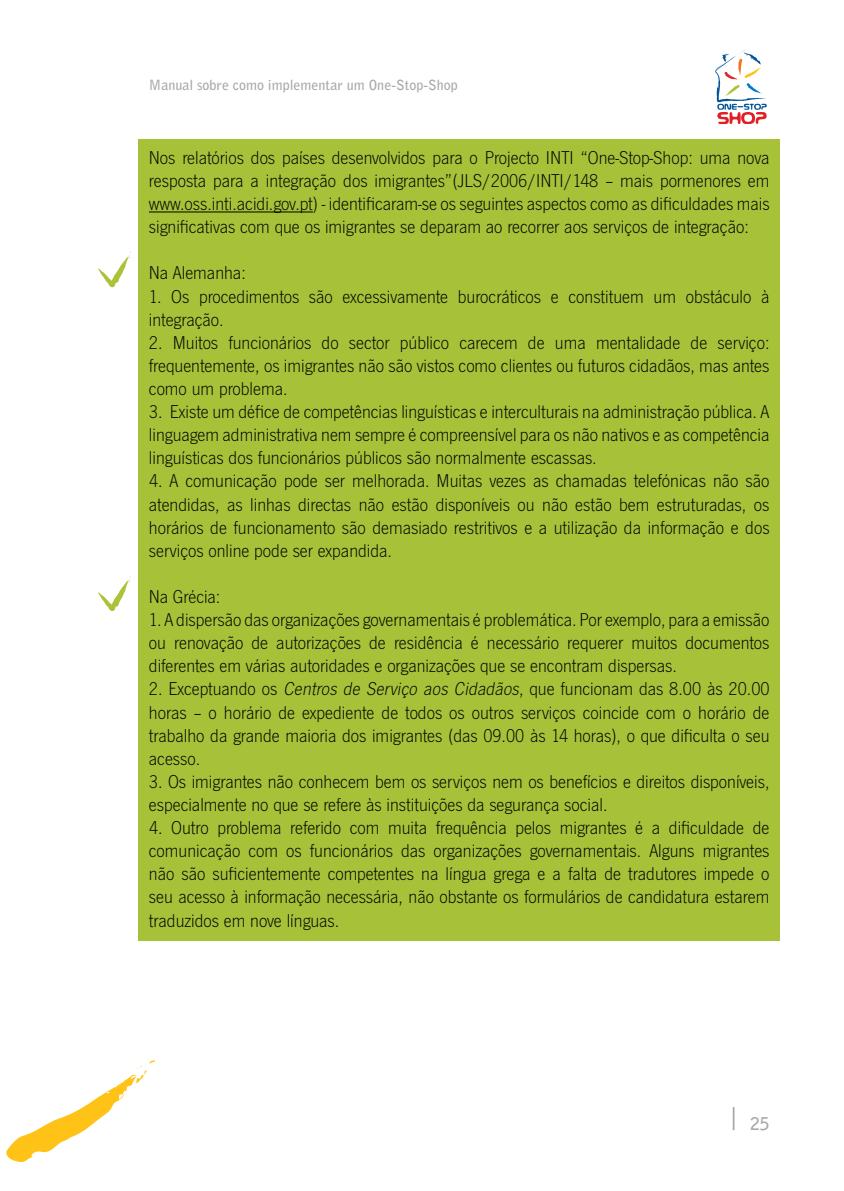
<style>
.page{position:relative;width:844px;height:1191px;background:#fff}
.page>*{position:absolute;margin:0;border:0;box-sizing:border-box;transform-origin:0 0}
.t1{font:300 19.25px/23.1px "News Gothic T";color:#000;text-align:justify}
.t2{font:700 17.5px "Bell Gothic Std";color:#a7a9ac}
.t3{font:700 14px "Bell Gothic Std";color:#a7a9ac}
.s1{font-style:italic}
</style>
<div class="page">
<svg style="left:715px;top:50px;width:51px;height:74px"></svg>
<hr style="left:732px;top:1107px;width:2px;height:23px;background:#a7a9ac">
<svg style="left:6px;top:1060px;width:150px;height:102px"></svg>
<div style="left:138px;top:139px;width:641px;height:801px;background:#a7c139"></div>
<svg style="left:98px;top:252px;width:33px;height:35px"></svg>
<svg style="left:98px;top:575px;width:33px;height:36px"></svg>
<hr style="left:149px;top:212px;width:164px;height:1px;background:#000">
<p class="t3" style="left:149px;top:76px;width:310px">Manual sobre como implementar um One-Stop-Shop</p>
<p class="t1" style="left:149px;top:146px;width:622px">Nos relatórios dos países desenvolvidos para o Projecto INTI “One-Stop-Shop: uma nova resposta para a integração dos imigrantes”(JLS/2006/INTI/148 – mais pormenores em www.oss.inti.acidi.gov.pt) - identificaram-se os seguintes aspectos como as dificuldades mais significativas com que os imigrantes se deparam ao recorrer aos serviços de integração:</p>
<p class="t1" style="left:149px;top:261px;width:98px">Na Alemanha:</p>
<p class="t1" style="left:149px;top:284px;width:622px">1. Os procedimentos são excessivamente burocráticos e constituem um obstáculo à integração.</p>
<p class="t1" style="left:149px;top:330px;width:622px">2. Muitos funcionários do sector público carecem de uma mentalidade de serviço: frequentemente, os imigrantes não são vistos como clientes ou futuros cidadãos, mas antes como um problema.</p>
<p class="t1" style="left:149px;top:400px;width:622px">3. Existe um défice de competências linguísticas e interculturais na administração pública. A linguagem administrativa nem sempre é compreensível para os não nativos e as competência linguísticas dos funcionários públicos são normalmente escassas.</p>
<p class="t1" style="left:149px;top:469px;width:622px">4. A comunicação pode ser melhorada. Muitas vezes as chamadas telefónicas não são atendidas, as linhas directas não estão disponíveis ou não estão bem estruturadas, os horários de funcionamento são demasiado restritivos e a utilização da informação e dos serviços online pode ser expandida.</p>
<p class="t1" style="left:149px;top:584px;width:73px">Na Grécia:</p>
<p class="t1" style="left:149px;top:608px;width:621px">1. A dispersão das organizações governamentais é problemática. Por exemplo, para a emissão ou renovação de autorizações de residência é necessário requerer muitos documentos diferentes em várias autoridades e organizações que se encontram dispersas.</p>
<p class="t1" style="left:149px;top:677px;width:622px">2. Exceptuando os <span class="s1">Centros de Serviço aos Cidadãos</span>, que funcionam das 8.00 às 20.00 horas – o horário de expediente de todos os outros serviços coincide com o horário de trabalho da grande maioria dos imigrantes (das 09.00 às 14 horas), o que dificulta o seu acesso.</p>
<p class="t1" style="left:149px;top:769px;width:622px">3. Os imigrantes não conhecem bem os serviços nem os benefícios e direitos disponíveis, especialmente no que se refere às instituições da segurança social.</p>
<p class="t1" style="left:149px;top:815px;width:622px">4. Outro problema referido com muita frequência pelos migrantes é a dificuldade de comunicação com os funcionários das organizações governamentais. Alguns migrantes não são suficientemente competentes na língua grega e a falta de tradutores impede o seu acesso à informação necessária, não obstante os formulários de candidatura estarem traduzidos em nove línguas.</p>
<p class="t2" style="left:749px;top:1113px;width:21px">25</p>
</div>
